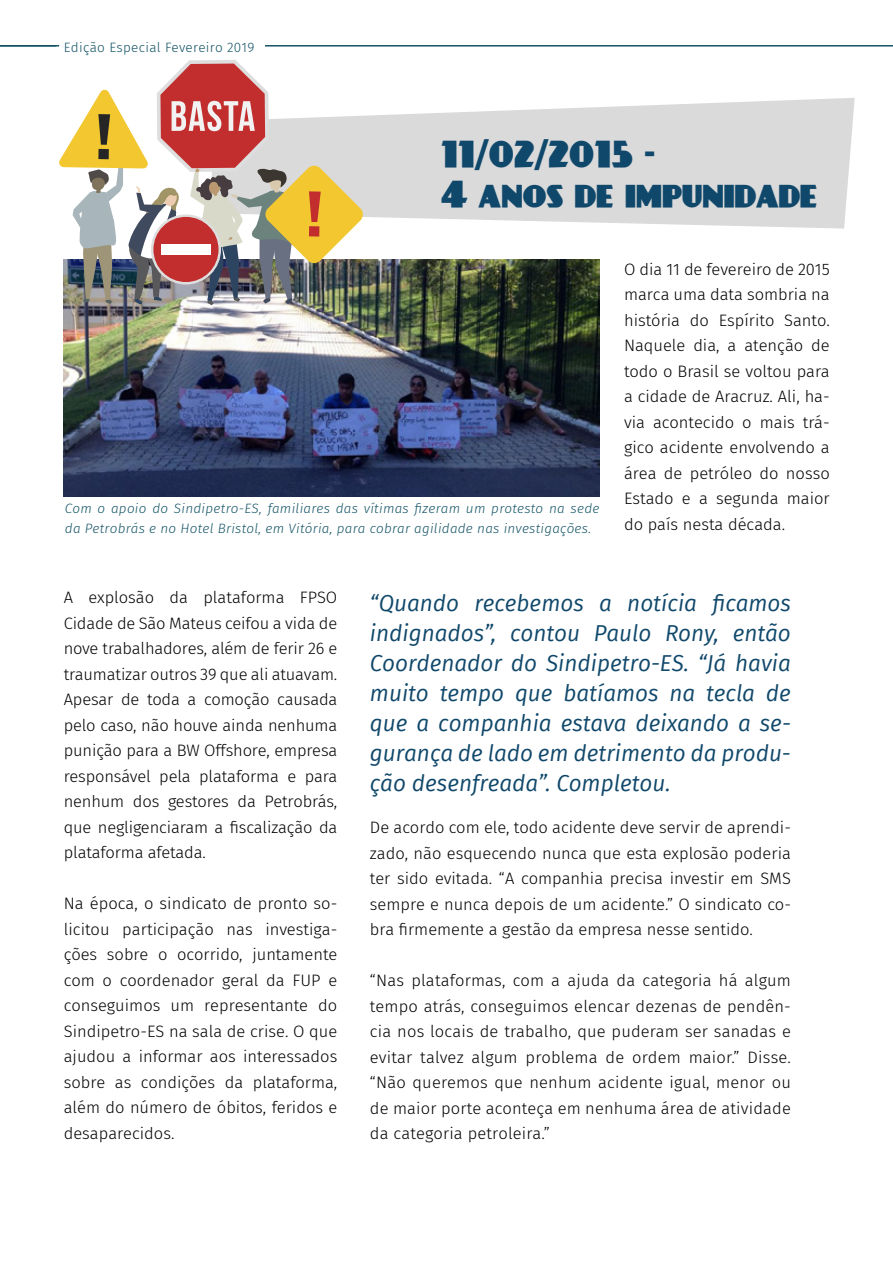
<style>
.page{position:relative;width:893px;height:1263px;background:#fff}
.page>*{position:absolute;margin:0;border:0;box-sizing:border-box;transform-origin:0 0}
.t1{font:900 33px/39.6px "Day Poster";letter-spacing:-.02em;color:#10486b}
.t2{font:italic 22.5px/30px "Fira Sans";color:#10486b;text-align:justify}
.t3{font:300 16.5px/25.5px "Fira Sans";color:#000;text-align:justify}
.t4{font:italic 300 13.5px/19.5px "Fira Sans";letter-spacing:.02em;color:#145466}
.t5{font:300 13.5px "Fira Sans";letter-spacing:.02em;color:#145466}
</style>
<div class="page">
<img style="left:64px;top:259px;width:535px;height:237px">
<svg style="left:364px;top:98px;width:491px;height:131px;background:#dedede"></svg>
<svg style="left:59px;top:60px;width:305px;height:245px"></svg>
<hr style="left:0;top:45px;width:59px;height:2px;background:#145466">
<hr style="left:265px;top:45px;width:628px;height:2px;background:#145466">
<p class="t5" style="left:64px;top:38px;width:192px">Edição Especial Fevereiro 2019</p>
<h1 class="t1" style="left:441px;top:133px;width:378px">11/02/2015 -<br>4 ANOS DE IMPUNIDADE</h1>
<p class="t4" style="left:65px;top:499px;width:536px">Com o apoio do Sindipetro-ES, familiares das vítimas fizeram um protesto na sede da Petrobrás e no Hotel Bristol, em Vitória, para cobrar agilidade nas investigações.</p>
<p class="t3" style="left:624px;top:256px;width:207px">O dia 11 de fevereiro de 2015 marca uma data sombria na história do Espírito Santo.<br>Naquele dia, a atenção de todo o Brasil se voltou para a cidade de Aracruz. Ali, ha&shy;via acontecido o mais trá&shy;gico acidente envolvendo a área de petróleo do nosso Estado e a segunda maior do país nesta década.</p>
<p class="t3" style="left:64px;top:585px;width:275px">A explosão da plataforma FPSO Cidade de São Mateus ceifou a vida de nove trabalhadores, além de ferir 26 e traumatizar outros 39 que ali atuavam.<br>Apesar de toda a comoção causada pelo caso, não houve ainda nenhuma punição para a BW Offshore, empresa responsável pela plataforma e para nenhum dos gestores da Petrobrás, que negligenciaram a fiscalização da plataforma afetada.</p>
<p class="t3" style="left:64px;top:891px;width:275px">Na época, o sindicato de pronto so&shy;licitou participação nas investiga&shy;ções sobre o ocorrido, juntamente com o coordenador geral da FUP e conseguimos um representante do Sindipetro-ES na sala de crise. O que ajudou a informar aos interessados sobre as condições da plataforma, além do número de óbitos, feridos e desaparecidos.</p>
<p class="t2" style="left:370px;top:588px;width:422px">“Quando recebemos a notícia ficamos indignados”, contou Paulo Rony, então Coordenador do Sindipetro-ES. “Já havia muito tempo que batíamos na tecla de que a companhia estava deixando a se&shy;gurança de lado em detrimento da produ&shy;ção desenfreada”. Completou.</p>
<p class="t3" style="left:370px;top:815px;width:422px">De acordo com ele, todo acidente deve servir de aprendi&shy;zado, não esquecendo nunca que esta explosão poderia ter sido evitada. “A companhia precisa investir em SMS sempre e nunca depois de um acidente.” O sindicato co&shy;bra firmemente a gestão da empresa nesse sentido.</p>
<p class="t3" style="left:370px;top:968px;width:422px">“Nas plataformas, com a ajuda da categoria há algum tempo atrás, conseguimos elencar dezenas de pendên&shy;cia nos locais de trabalho, que puderam ser sanadas e evitar talvez algum problema de ordem maior.” Disse. “Não queremos que nenhum acidente igual, menor ou de maior porte aconteça em nenhuma área de atividade da categoria petroleira.”</p>
</div>
